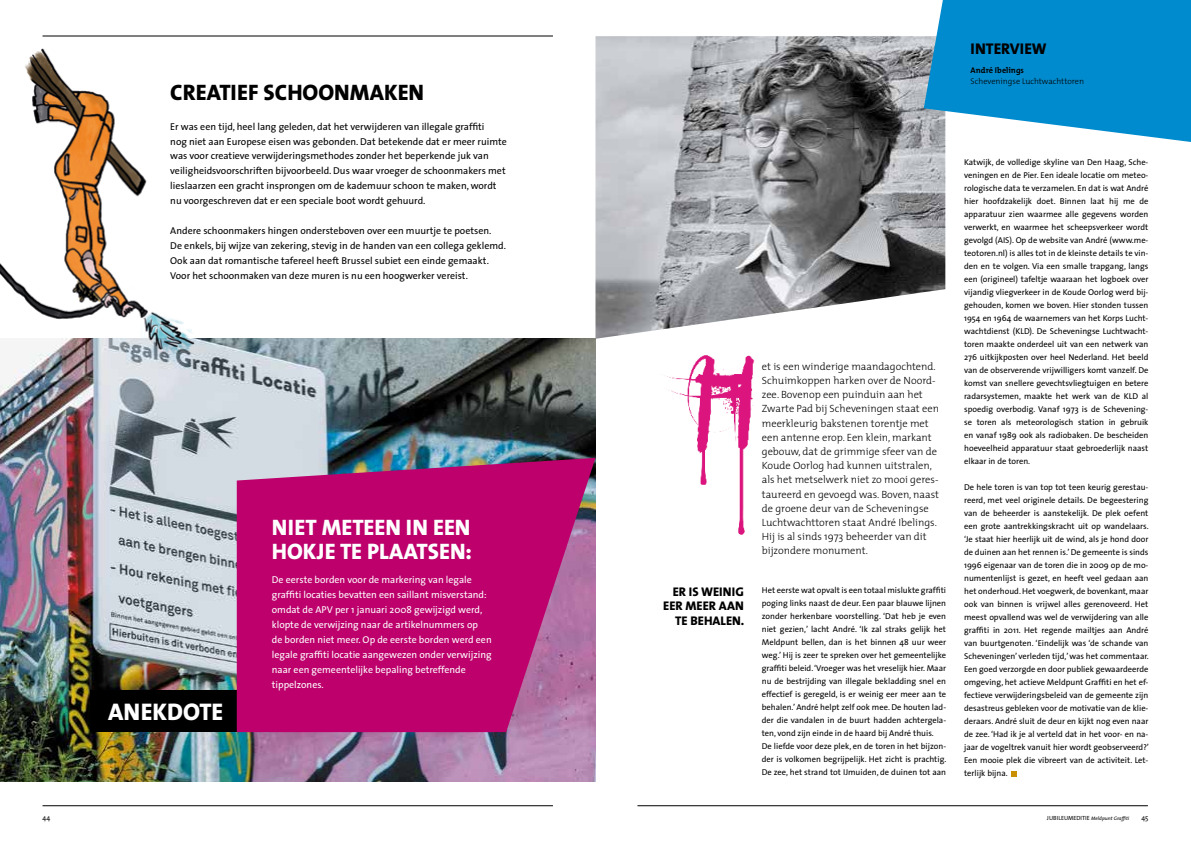
<style>
.page{position:relative;width:1191px;height:842px;background:#fff}
.page>*{position:absolute;margin:0;border:0;box-sizing:border-box;transform-origin:0 0}
.t1{font:800 24.2px "The Mix";color:#fff}
.t2{font:800 22.5px/24.3px "The Mix";color:#fff}
.t3{font:800 22.5px "The Mix";color:#000}
.t4{font:800 15.6px "The Mix";color:#000}
.t5{font:800 12.6px/14.4px "The Mix";color:#000;text-align:right}
.t6{font:300 10.5px/14.2px "The Mix";color:#000}
.t7{font:10px/14.9px "The Sans";color:#000}
.t8{font:10px/14.9px "The Sans";color:#fff}
.t9{font:8.5px/13px "The Sans";color:#000;text-align:justify}
.t10{font:300 8.3px "The Mix";color:#000}
.t11{font:700 8.3px "The Mix";color:#000}
.t12{font:7px "The Sans";color:#000}
.t13{font:italic 5px "The Mix";color:#000}
.s1{font-family:"The Sans";font-style:normal;font-size:6px}
</style>
<div class="page">
<img style="left:595px;top:36px;width:350px;height:303px">
<svg style="left:923px;top:0;width:268px;height:142px;background:#2299d2"></svg>
<svg style="left:1011px;top:771px;width:5px;height:5px"></svg>
<img style="left:661px;top:355px;width:94px;height:180px">
<hr style="left:43px;top:36px;width:510px;height:1px;background:#000">
<img style="left:0;top:339px;width:595px;height:443px">
<div style="left:91px;top:690px;width:146px;height:42px;background:#000"></div>
<svg style="left:237px;top:458px;width:358px;height:274px;background:#b81475"></svg>
<img style="left:0;top:48px;width:218px;height:359px">
<hr style="left:43px;top:805px;width:510px;height:1px;background:#000">
<hr style="left:637px;top:805px;width:510px;height:1px;background:#000">
<h2 class="t3" style="left:170px;top:73px;width:255px">CREATIEF SCHOONMAKEN</h2>
<p class="t7" style="left:170px;top:118px;width:338px">Er was een tijd, heel lang geleden, dat het verwijderen van illegale graffiti<br>nog niet aan Europese eisen was gebonden. Dat betekende dat er meer ruimte was voor creatieve verwijderingsmethodes zonder het beperkende juk van veiligheidsvoorschriften bijvoorbeeld. Dus waar vroeger de schoonmakers met lieslaarzen een gracht insprongen om de kademuur schoon te maken, wordt nu voorgeschreven dat er een speciale boot wordt gehuurd.</p>
<p class="t7" style="left:170px;top:223px;width:337px">Andere schoonmakers hingen ondersteboven over een muurtje te poetsen.<br>De enkels, bij wijze van zekering, stevig in de handen van een collega geklemd.<br>Ook aan dat romantische tafereel heeft Brussel subiet een einde gemaakt.<br>Voor het schoonmaken van deze muren is nu een hoogwerker vereist.</p>
<h1 class="t1" style="left:108px;top:691px;width:116px">ANEKDOTE</h1>
<h2 class="t2" style="left:272px;top:514px;width:202px">NIET METEEN IN EEN<br>HOKJE TE PLAATSEN:</h2>
<p class="t8" style="left:272px;top:572px;width:221px">De eerste borden voor de markering van legale graffiti locaties bevatten een saillant misverstand: omdat de APV per 1 januari 2008 gewijzigd werd, klopte de verwijzing naar de artikelnummers op<br>de borden niet meer. Op de eerste borden werd een legale graffiti locatie aangewezen onder verwijzing naar een gemeentelijke bepaling betreffende tippelzones.</p>
<h3 class="t4" style="left:970px;top:35px;width:78px">INTERVIEW</h3>
<p class="t11" style="left:970px;top:63px;width:55px">André Ibelings</p>
<p class="t10" style="left:970px;top:74px;width:115px">Scheveningse Luchtwachttoren</p>
<h3 class="t5" style="left:663px;top:584px;width:83px">ER IS WEINIG<br>EER MEER AAN<br>TE BEHALEN.</h3>
<p class="t6" style="left:762px;top:359px;width:179px">et is een winderige maandagochtend.<br>Schuimkoppen harken over de Noord&shy;zee. Bovenop een puinduin aan het Zwarte Pad bij Scheveningen staat een meerkleurig bakstenen torentje met een antenne erop. Een klein, markant gebouw, dat de grimmige sfeer van de Koude Oorlog had kunnen uitstralen, als het metselwerk niet zo mooi geres&shy;taureerd en gevoegd was. Boven, naast de groene deur van de Scheveningse Luchtwachttoren staat André Ibelings.<br>Hij is al sinds 1973 beheerder van dit bijzondere monument.</p>
<p class="t9" style="left:762px;top:584px;width:186px;text-align:left">Het eerste wat opvalt is een totaal mislukte graffiti poging links naast de deur. Een paar blauwe lijnen zonder herkenbare voorstelling. ‘Dat heb je even niet gezien,’ lacht André. ‘Ik zal straks gelijk het Meldpunt bellen, dan is het binnen 48 uur weer weg.’ Hij is zeer te spreken over het gemeentelijke graffiti beleid. ‘Vroeger was het vreselijk hier. Maar nu de bestrijding van illegale bekladding snel en effectief is geregeld, is er weinig eer meer aan te behalen.’ André helpt zelf ook mee. De houten lad&shy;der die vandalen in de buurt hadden achtergela&shy;ten, vond zijn einde in de haard bij André thuis.<br>De liefde voor deze plek, en de toren in het bijzon&shy;der is volkomen begrijpelijk. Het zicht is prachtig.<br>De zee, het strand tot IJmuiden, de duinen tot aan</p>
<p class="t9" style="left:964px;top:156px;width:186px">Katwijk, de volledige skyline van Den Haag, Sche&shy;veningen en de Pier. Een ideale locatie om meteo&shy;rologische data te verzamelen. En dat is wat André hier hoofdzakelijk doet. Binnen laat hij me de apparatuur zien waarmee alle gegevens worden verwerkt, en waarmee het scheepsverkeer wordt gevolgd (AIS). Op de website van André (www.me&shy;teotoren.nl) is alles tot in de kleinste details te vin&shy;den en te volgen. Via een smalle trapgang, langs een (origineel) tafeltje waaraan het logboek over vijandig vliegverkeer in de Koude Oorlog werd bij&shy;gehouden, komen we boven. Hier stonden tussen 1954 en 1964 de waarnemers van het Korps Lucht&shy;wachtdienst (KLD). De Scheveningse Luchtwacht&shy;toren maakte onderdeel uit van een netwerk van 276 uitkijkposten over heel Nederland. Het beeld van de observerende vrijwilligers komt vanzelf. De komst van snellere gevechtsvliegtuigen en betere radarsystemen, maakte het werk van de KLD al spoedig overbodig. Vanaf 1973 is de Schevening&shy;se toren als meteorologisch station in gebruik en vanaf 1989 ook als radiobaken. De bescheiden hoeveelheid apparatuur staat gebroederlijk naast elkaar in de toren.</p>
<p class="t9" style="left:964px;top:480px;width:186px">De hele toren is van top tot teen keurig gerestau&shy;reerd, met veel originele details. De begeestering van de beheerder is aanstekelijk. De plek oefent een grote aantrekkingskracht uit op wandelaars. ‘Je staat hier heerlijk uit de wind, als je hond door de duinen aan het rennen is.’ De gemeente is sinds 1996 eigenaar van de toren die in 2009 op de mo&shy;numentenlijst is gezet, en heeft veel gedaan aan het onderhoud. Het voegwerk, de bovenkant, maar ook van binnen is vrijwel alles gerenoveerd. Het meest opvallend was wel de verwijdering van alle graffiti in 2011. Het regende mailtjes aan André van buurtgenoten. ‘Eindelijk was ‘de schande van Scheveningen’ verleden tijd,’ was het commentaar.<br>Een goed verzorgde en door publiek gewaardeerde omgeving, het actieve Meldpunt Graffiti en het ef&shy;fectieve verwijderingsbeleid van de gemeente zijn desastreus gebleken voor de motivatie van de klie&shy;deraars. André sluit de deur en kijkt nog even naar de zee. ‘Had ik je al verteld dat in het voor- en na&shy;jaar de vogeltrek vanuit hier wordt geobserveerd?’ Een mooie plek die vibreert van de activiteit. Let&shy;terlijk bijna.</p>
<p class="t12" style="left:43px;top:812px;width:9px">44</p>
<p class="t13" style="left:1047px;top:815px;width:84px"><span class="s1">JUBILEUMEDITIE</span> Meldpunt Graffiti</p>
<p class="t12" style="left:1141px;top:812px;width:9px">45</p>
</div>
